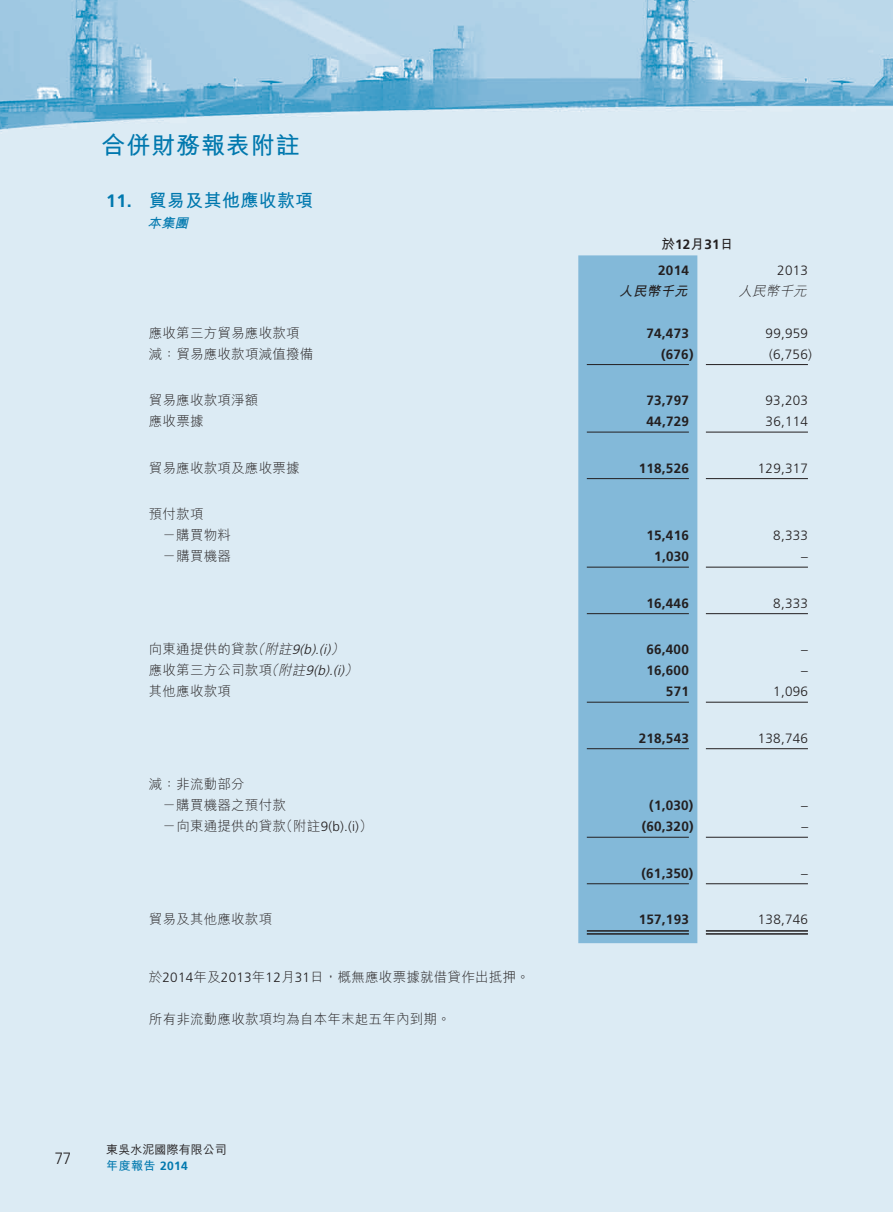
<style>
.page{position:relative;width:893px;height:1212px;background:#fff}
.page>*{position:absolute;margin:0;border:0;box-sizing:border-box;transform-origin:0 0}
.t1{font:700 24px "M Hei HK";letter-spacing:.035em;color:#0078ae}
.t2{font:700 18px "M Hei HK";letter-spacing:.015em;color:#0078ae}
.t3{font:300 16.5px "Univers LT Std";color:#231f20;scale:.9 1}
.t4{font:300 13.5px/21px "M Hei HK";letter-spacing:.015em;color:#231f20}
.t5{font:700 13.5px/25.2px "Frutiger LT Std";letter-spacing:.015em;color:#231f20}
.t6{font:300 13.5px "Frutiger LT Std";letter-spacing:.015em;color:#231f20}
.t7{font:italic 700 13.5px "M Hei HK";color:#231f20}
.t8{font:italic 300 13.5px "M Hei HK";color:#231f20}
.t9{font:italic 700 13.5px "M Hei HK";color:#0078ae}
.t10{font:500 12px/15px "M Hei HK";letter-spacing:.005em;color:#231f20}
.s1{font-family:"Frutiger LT Std"}
.s2{font-family:"M Hei HK"}
.s3{font-style:italic}
.s4{font-family:"Frutiger LT Std";font-style:italic}
.s5{font-weight:700;color:#0078ae}
.s6{font-family:"Frutiger LT Std";font-weight:700;color:#0078ae}
</style>
<div class="page">
<img style="left:0;top:0;width:893px;height:1212px">
<div style="left:578px;top:255px;width:119px;height:688px;background:#83b9d9"></div>
<hr style="left:587px;top:364px;width:102px;height:1px;background:#231f20">
<hr style="left:706px;top:364px;width:102px;height:1px;background:#231f20">
<hr style="left:587px;top:432px;width:102px;height:1px;background:#231f20">
<hr style="left:706px;top:432px;width:102px;height:1px;background:#231f20">
<hr style="left:587px;top:478px;width:102px;height:1px;background:#231f20">
<hr style="left:706px;top:478px;width:102px;height:1px;background:#231f20">
<hr style="left:587px;top:567px;width:102px;height:1px;background:#231f20">
<hr style="left:706px;top:567px;width:102px;height:1px;background:#231f20">
<hr style="left:587px;top:613px;width:102px;height:1px;background:#231f20">
<hr style="left:706px;top:613px;width:102px;height:1px;background:#231f20">
<hr style="left:587px;top:702px;width:102px;height:1px;background:#231f20">
<hr style="left:706px;top:702px;width:102px;height:1px;background:#231f20">
<hr style="left:587px;top:748px;width:102px;height:1px;background:#231f20">
<hr style="left:706px;top:748px;width:102px;height:1px;background:#231f20">
<hr style="left:587px;top:837px;width:102px;height:1px;background:#231f20">
<hr style="left:706px;top:837px;width:102px;height:1px;background:#231f20">
<hr style="left:587px;top:883px;width:102px;height:1px;background:#231f20">
<hr style="left:706px;top:883px;width:102px;height:1px;background:#231f20">
<hr style="left:587px;top:930px;width:102px;height:2px;background:#231f20">
<hr style="left:587px;top:933px;width:102px;height:2px;background:#231f20">
<hr style="left:706px;top:930px;width:102px;height:2px;background:#231f20">
<hr style="left:706px;top:933px;width:102px;height:2px;background:#231f20">
<h1 class="t1" style="left:102px;top:128px;width:200px">合併財務報表附註</h1>
<p class="t2" style="left:106px;top:188px;width:208px"><span class="s1">11.</span> 貿易及其他應收款項</p>
<p class="t9" style="left:148px;top:214px;width:46px">本集團</p>
<p class="t5" style="left:658px;top:232px;width:77px"><span class="s2">於</span>12<span class="s2">月</span>31<span class="s2">日<br></span>2014</p>
<p class="t6" style="left:777px;top:262px;width:32px">2013</p>
<p class="t7" style="left:619px;top:281px;width:74px">人民幣千元</p>
<p class="t8" style="left:738px;top:281px;width:74px">人民幣千元</p>
<p class="t4" style="left:149px;top:322px;width:152px">應收第三方貿易應收款項</p>
<p class="t5" style="left:646px;top:320px;width:44px">74,473</p>
<p class="t6" style="left:766px;top:325px;width:44px">99,959</p>
<p class="t4" style="left:149px;top:343px;width:166px">減：貿易應收款項減值撥備</p>
<p class="t5" style="left:661px;top:341px;width:34px">(676)</p>
<p class="t6" style="left:769px;top:346px;width:44px">(6,756)</p>
<p class="t4" style="left:149px;top:389px;width:111px">貿易應收款項淨額</p>
<p class="t5" style="left:646px;top:388px;width:44px">73,797</p>
<p class="t6" style="left:766px;top:393px;width:44px">93,203</p>
<p class="t4" style="left:149px;top:410px;width:56px">應收票據</p>
<p class="t5" style="left:646px;top:409px;width:44px">44,729</p>
<p class="t6" style="left:766px;top:414px;width:44px">36,114</p>
<p class="t4" style="left:149px;top:457px;width:152px">貿易應收款項及應收票據</p>
<p class="t5" style="left:639px;top:455px;width:52px">118,526</p>
<p class="t6" style="left:758px;top:460px;width:52px">129,317</p>
<p class="t4" style="left:163px;top:503px;width:70px;text-indent:-14px">預付款項<br>－購買物料</p>
<p class="t5" style="left:646px;top:523px;width:44px">15,416</p>
<p class="t6" style="left:773px;top:528px;width:36px">8,333</p>
<p class="t4" style="left:163px;top:545px;width:70px">－購買機器</p>
<p class="t5" style="left:654px;top:544px;width:36px">1,030</p>
<p class="t6" style="left:801px;top:549px;width:8px">–</p>
<p class="t5" style="left:646px;top:590px;width:44px">16,446</p>
<p class="t6" style="left:773px;top:595px;width:36px">8,333</p>
<p class="t4" style="left:149px;top:638px;width:201px">向東通提供的貸款<span class="s3">（附註</span><span class="s4">9(b).(i)</span><span class="s3">）</span></p>
<p class="t5" style="left:646px;top:637px;width:44px">66,400</p>
<p class="t6" style="left:801px;top:642px;width:8px">–</p>
<p class="t4" style="left:149px;top:659px;width:214px">應收第三方公司款項<span class="s3">（附註</span><span class="s4">9(b).(i)</span><span class="s3">）</span></p>
<p class="t5" style="left:646px;top:658px;width:44px">16,600</p>
<p class="t6" style="left:801px;top:663px;width:8px">–</p>
<p class="t4" style="left:149px;top:680px;width:84px">其他應收款項</p>
<p class="t5" style="left:666px;top:679px;width:24px">571</p>
<p class="t6" style="left:773px;top:684px;width:36px">1,096</p>
<p class="t5" style="left:639px;top:726px;width:52px">218,543</p>
<p class="t6" style="left:758px;top:730px;width:52px">138,746</p>
<p class="t4" style="left:163px;top:773px;width:125px;text-indent:-14px">減：非流動部分<br>－購買機器之預付款</p>
<p class="t5" style="left:649px;top:793px;width:46px">(1,030)</p>
<p class="t6" style="left:801px;top:798px;width:8px">–</p>
<p class="t4" style="left:163px;top:815px;width:212px">－向東通提供的貸款（附註<span class="s1">9(b).(i)</span>）</p>
<p class="t5" style="left:642px;top:814px;width:53px">(60,320)</p>
<p class="t6" style="left:801px;top:819px;width:8px">–</p>
<p class="t5" style="left:641px;top:861px;width:53px">(61,350)</p>
<p class="t6" style="left:801px;top:865px;width:8px">–</p>
<p class="t4" style="left:149px;top:908px;width:125px">貿易及其他應收款項</p>
<p class="t5" style="left:639px;top:907px;width:52px">157,193</p>
<p class="t6" style="left:758px;top:912px;width:52px">138,746</p>
<p class="t4" style="left:149px;top:966px;width:382px">於<span class="s1">2014</span>年及<span class="s1">2013</span>年<span class="s1">12</span>月<span class="s1">31</span>日，概無應收票據就借貸作出抵押。</p>
<p class="t4" style="left:149px;top:1008px;width:303px">所有非流動應收款項均為自本年末起五年內到期。</p>
<p class="t3" style="left:55px;top:1148px;width:20px">77</p>
<p class="t10" style="left:106px;top:1142px;width:122px">東吳水泥國際有限公司<span class="s5">年度報告</span> <span class="s6">2014</span></p>
</div>
